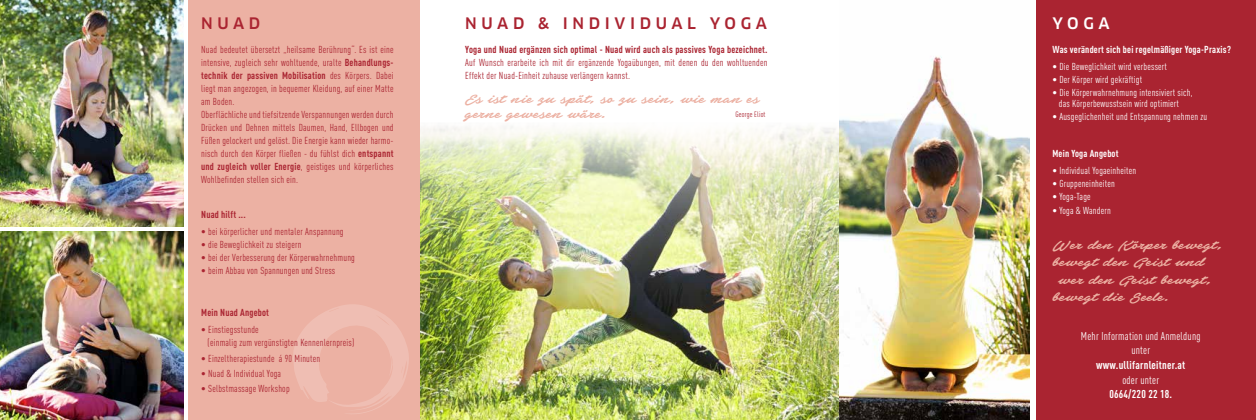
<style>
.page{position:relative;width:1256px;height:420px;background:#fff}
.page>*{position:absolute;margin:0;border:0;box-sizing:border-box;transform-origin:0 0}
.t1{font:500 15.5px "Clan";letter-spacing:.3em;color:#aa2431}
.t2{font:500 15.5px "Clan";color:#fff}
.t3{font:12.7px/15.4px "Elevate PERSONALUSEONLY";letter-spacing:.02em;color:#ecb1a3}
.t4{font:condensed 11.3px/14.6px "DIN Pro";letter-spacing:.02em;color:#fff;text-align:center}
.t5{font:700 condensed 11.3px "DIN Pro";letter-spacing:.02em;color:#fff}
.t6{font:condensed 10px/13px "DIN Pro";letter-spacing:.02em;color:#aa2431}
.t7{font:condensed 10px/11px "DIN Pro";letter-spacing:.02em;color:#fff}
.t8{font:700 condensed 10px "DIN Pro";letter-spacing:.02em;color:#aa2431}
.t9{font:700 condensed 10px "DIN Pro";letter-spacing:.02em;color:#fff}
.t10{font:condensed 7.8px "DIN Pro";letter-spacing:.02em;color:#aa2431}
.s1{font-weight:700}
</style>
<div class="page">
<img style="left:420px;top:126px;width:419px;height:294px">
<div style="left:1036px;top:0;width:220px;height:420px;background:#aa2431"></div>
<img style="left:839px;top:56px;width:191px;height:364px">
<div style="left:188px;top:0;width:232px;height:420px;background:#ecb1a3"></div>
<img style="left:0;top:231px;width:184px;height:189px">
<img style="left:0;top:0;width:184px;height:226px">
<svg style="left:293px;top:304px;width:116px;height:110px"></svg>
<h1 class="t1" style="left:201px;top:14px;width:61px">NUAD</h1>
<h1 class="t1" style="left:465px;top:14px;width:303px">NUAD &amp; INDIVIDUAL YOGA</h1>
<h1 class="t2" style="left:1052px;top:14px;width:59px">YOGA</h1>
<p class="t6" style="left:201px;top:42px;width:194px">Nuad bedeutet übersetzt „heilsame Berührung“. Es ist eine intensive, zugleich sehr wohltuende, uralte <span class="s1">Behandlungs&shy;technik der passiven Mobilisation</span> des Körpers. Dabei liegt man angezogen, in bequemer Kleidung, auf einer Matte am Boden.<br>Oberflächliche und tiefsitzende Verspannungen werden durch Drücken und Dehnen mittels Daumen, Hand, Ellbogen und Füßen gelockert und gelöst. Die Energie kann wieder harmo&shy;nisch durch den Körper fließen - du fühlst dich <span class="s1">entspannt und zugleich voller Energie</span>, geistiges und körperliches Wohlbefinden stellen sich ein.</p>
<p class="t8" style="left:201px;top:206px;width:46px">Nuad hilft ...</p>
<p class="t6" style="left:201px;top:224px;width:144px">• bei körperlicher und mentaler Anspannung</p>
<p class="t6" style="left:201px;top:237px;width:102px">• die Beweglichkeit zu steigern</p>
<p class="t6" style="left:201px;top:250px;width:155px">• bei der Verbesserung der Körperwahrnehmung</p>
<p class="t6" style="left:201px;top:263px;width:136px">• beim Abbau von Spannungen und Stress</p>
<p class="t9" style="left:1052px;top:42px;width:180px">Was verändert sich bei regelmäßiger Yoga-Praxis?</p>
<p class="t7" style="left:1052px;top:60px;width:116px">• Die Beweglichkeit wird verbessert</p>
<p class="t7" style="left:1052px;top:73px;width:91px">• Der Körper wird gekräftigt</p>
<p class="t7" style="left:1059px;top:86px;width:135px;text-indent:-6px">• Die Körperwahrnehmung intensiviert sich, das Körperbewusstsein wird optimiert</p>
<p class="t7" style="left:1052px;top:110px;width:156px">• Ausgeglichenheit und Entspannung nehmen zu</p>
<p class="t9" style="left:1052px;top:146px;width:68px">Mein Yoga Angebot</p>
<p class="t7" style="left:1052px;top:165px;width:85px">• Individual Yogaeinheiten</p>
<p class="t7" style="left:1052px;top:178px;width:64px">• Gruppeneinheiten</p>
<p class="t7" style="left:1052px;top:191px;width:40px">• Yoga-Tage</p>
<p class="t7" style="left:1052px;top:204px;width:60px">• Yoga &amp; Wandern</p>
<p class="t8" style="left:465px;top:42px;width:304px">Yoga und Nuad ergänzen sich optimal - Nuad wird auch als passives Yoga bezeichnet.</p>
<p class="t6" style="left:465px;top:55px;width:304px">Auf Wunsch erarbeite ich mit dir ergänzende Yogaübungen, mit denen du den wohltuenden<br>Effekt der Nuad-Einheit zuhause verlängern kannst.</p>
<p class="t10" style="left:735px;top:108px;width:31px">George Eliot</p>
<p class="t3" style="left:465px;top:92px;width:296px">Es ist nie zu spät, so zu sein, wie man es gerne gewesen wäre.</p>
<p class="t3" style="left:1053px;top:238px;width:171px">Wer den Körper bewegt,</p>
<p class="t3" style="left:1053px;top:255px;width:153px">bewegt den Geist und</p>
<p class="t3" style="left:1058px;top:273px;width:154px">wer den Geist bewegt,</p>
<p class="t3" style="left:1053px;top:290px;width:118px">bewegt die Seele.</p>
<p class="t4" style="left:1081px;top:327px;width:121px">Mehr Information und Anmeldung unter</p>
<p class="t5" style="left:1096px;top:356px;width:91px">www.ullifarnleitner.at</p>
<p class="t4" style="left:1122px;top:371px;width:38px">oder unter</p>
<p class="t5" style="left:1109px;top:385px;width:64px">0664/220 22 18.</p>
<p class="t8" style="left:201px;top:305px;width:69px">Mein Nuad Angebot</p>
<p class="t6" style="left:208px;top:322px;width:148px;text-indent:-6px">• Einstiegsstunde<br>(einmalig zum vergünstigten Kennenlernpreis)</p>
<p class="t6" style="left:201px;top:350px;width:121px">• Einzeltherapiestunde á 90 Minuten</p>
<p class="t6" style="left:201px;top:365px;width:81px">• Nuad &amp; Individual Yoga</p>
<p class="t6" style="left:201px;top:380px;width:90px">• Selbstmassage Workshop</p>
</div>
